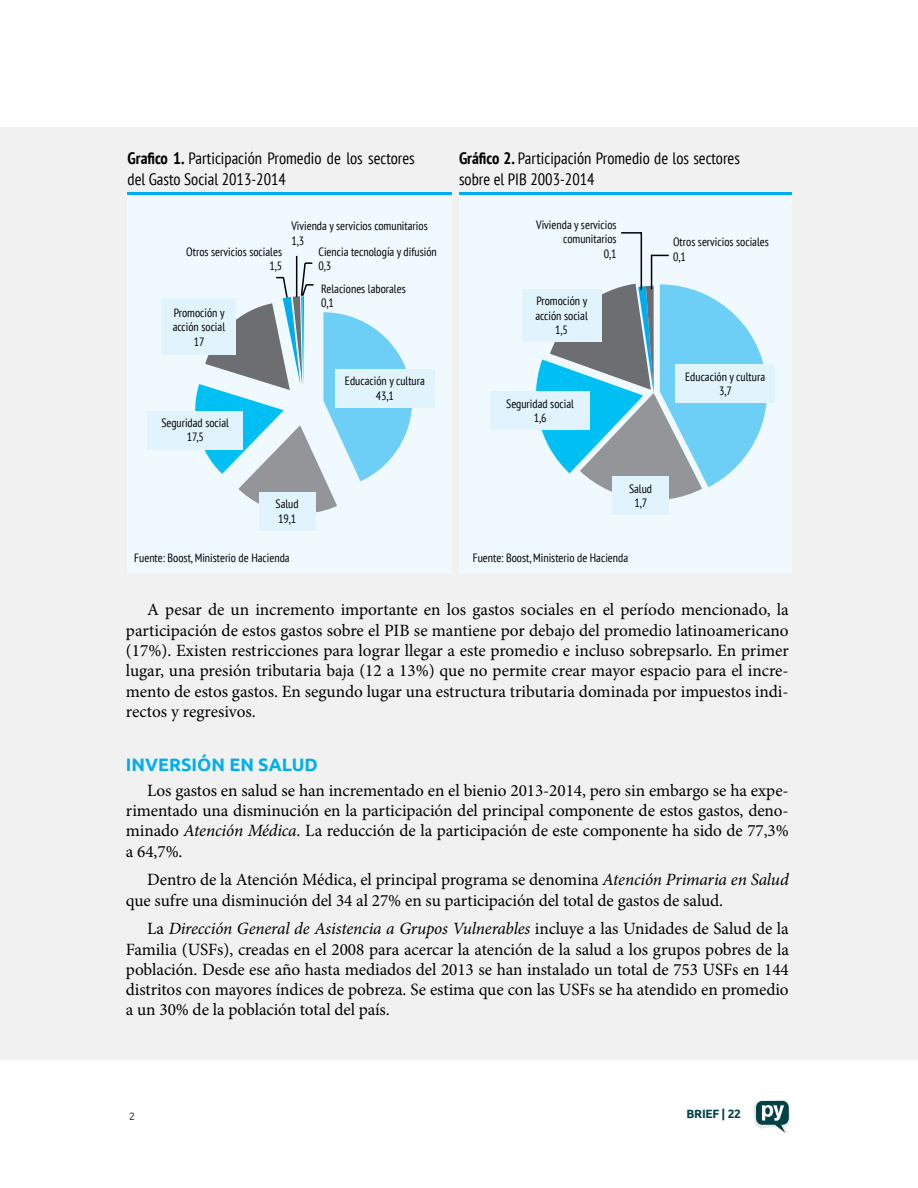
<style>
.page{position:relative;width:918px;height:1188px;background:#fff}
.page>*{position:absolute;margin:0;border:0;box-sizing:border-box;transform-origin:0 0}
.t1{font:700 18px "Ubuntu";color:#00aeef}
.t2{font:17.25px/20.2px "Minion Pro";letter-spacing:-.005em;color:#000;text-align:justify}
.t3{font:condensed 16.5px/21px "PT Sans";color:#000}
.t4{font:condensed 12px/14.4px "PT Sans";color:#000;text-align:center}
.t5{font:700 12px "Ubuntu";letter-spacing:-.025em;color:#004145}
.t6{font:300 10.5px "Ubuntu";color:#000}
.s1{font-weight:700}
.s2{font-style:italic}
</style>
<div class="page">
<svg style="left:753px;top:1100px;width:38px;height:34px"></svg>
<div style="left:0;top:128px;width:918px;height:932px;background:#f1f1f2"></div>
<div style="left:128px;top:194px;width:324px;height:380px;background:#eff9fe"></div>
<hr style="left:128px;top:192px;width:324px;height:2px;background:#00aeef">
<svg style="left:189px;top:255px;width:223px;height:266px"></svg>
<div style="left:335px;top:369px;width:100px;height:38px;background:#e1f4fd"></div>
<div style="left:259px;top:492px;width:56px;height:38px;background:#e1f4fd"></div>
<div style="left:147px;top:411px;width:96px;height:38px;background:#e1f4fd"></div>
<div style="left:162px;top:299px;width:74px;height:56px;background:#e1f4fd"></div>
<div style="left:459px;top:194px;width:332px;height:380px;background:#eff9fe"></div>
<hr style="left:459px;top:192px;width:332px;height:2px;background:#00aeef">
<div style="left:675px;top:365px;width:100px;height:38px;background:#e1f4fd"></div>
<div style="left:612px;top:476px;width:57px;height:39px;background:#e1f4fd"></div>
<div style="left:490px;top:391px;width:100px;height:39px;background:#e1f4fd"></div>
<div style="left:522px;top:289px;width:80px;height:53px;background:#e1f4fd"></div>
<svg style="left:536px;top:232px;width:231px;height:267px"></svg>
<p class="t3" style="left:128px;top:147px;width:289px"><span class="s1">Grafico 1.</span> Participación Promedio de los sectores del Gasto Social 2013-2014</p>
<p class="t4" style="left:186px;top:244px;width:97px;text-align:right">Otros servicios sociales<br>1,5</p>
<p class="t4" style="left:173px;top:305px;width:54px">Promoción y acción social<br>17</p>
<p class="t4" style="left:291px;top:219px;width:138px;text-align:left">Vivienda y servicios comunitarios<br>1,3</p>
<p class="t4" style="left:319px;top:244px;width:120px;text-align:left">Ciencia tecnología y difusión<br>0,3</p>
<p class="t4" style="left:321px;top:281px;width:86px;text-align:left">Relaciones laborales<br>0,1</p>
<p class="t4" style="left:161px;top:415px;width:69px">Seguridad social<br>17,5</p>
<p class="t4" style="left:345px;top:373px;width:82px">Educación y cultura<br>43,1</p>
<p class="t4" style="left:276px;top:497px;width:25px;text-align:left">Salud<br>19,1</p>
<p class="t4" style="left:134px;top:551px;width:157px">Fuente: Boost, Ministerio de Hacienda</p>
<p class="t3" style="left:459px;top:147px;width:282px"><span class="s1">Gráfico 2.</span> Participación Promedio de los sectores sobre el PIB 2003-2014</p>
<p class="t4" style="left:536px;top:217px;width:82px;text-align:right">Vivienda y servicios comunitarios<br>0,1</p>
<p class="t4" style="left:535px;top:294px;width:54px">Promoción y acción social<br>1,5</p>
<p class="t4" style="left:506px;top:396px;width:69px">Seguridad social<br>1,6</p>
<p class="t4" style="left:673px;top:235px;width:97px;text-align:left">Otros servicios sociales<br>0,1</p>
<p class="t4" style="left:685px;top:369px;width:82px">Educación y cultura<br>3,7</p>
<p class="t4" style="left:629px;top:481px;width:25px">Salud<br>1,7</p>
<p class="t4" style="left:473px;top:551px;width:157px">Fuente: Boost, Ministerio de Hacienda</p>
<p class="t2" style="left:126px;top:600px;width:664px;text-indent:21px">A pesar de un incremento importante en los gastos sociales en el período mencionado, la participación de estos gastos sobre el PIB se mantiene por debajo del promedio latinoamericano (17%). Existen restricciones para lograr llegar a este promedio e incluso sobrepsarlo. En primer lugar, una presión tributaria baja (12 a 13%) que no permite crear mayor espacio para el incre&shy;mento de estos gastos. En segundo lugar una estructura tributaria dominada por impuestos indi&shy;rectos y regresivos.</p>
<p class="t1" style="left:126px;top:754px;width:77px">INVERSIÓN</p>
<p class="t1" style="left:229px;top:754px;width:65px">EN SALUD</p>
<p class="t2" style="left:126px;top:780px;width:664px;text-indent:21px">Los gastos en salud se han incrementado en el bienio 2013-2014, pero sin embargo se ha expe&shy;rimentado una disminución en la participación del principal componente de estos gastos, deno&shy;minado <span class="s2">Atención Médica.</span> La reducción de la participación de este componente ha sido de 77,3% a 64,7%.</p>
<p class="t2" style="left:126px;top:870px;width:664px;text-indent:21px">Dentro de la Atención Médica, el principal programa se denomina <span class="s2">Atención Primaria en Salud </span>que sufre una disminución del 34 al 27% en su participación del total de gastos de salud.</p>
<p class="t2" style="left:126px;top:919px;width:665px;text-indent:21px">La <span class="s2">Dirección General de Asistencia a Grupos Vulnerables</span> incluye a las Unidades de Salud de la Familia (USFs), creadas en el 2008 para acercar la atención de la salud a los grupos pobres de la población. Desde ese año hasta mediados del 2013 se han instalado un total de 753 USFs en 144 distritos con mayores índices de pobreza. Se estima que con las USFs se ha atendido en promedio a un 30% de la población total del país.</p>
<p class="t6" style="left:129px;top:1110px;width:7px">2</p>
<p class="t5" style="left:687px;top:1106px;width:56px">BRIEF | 22</p>
</div>
